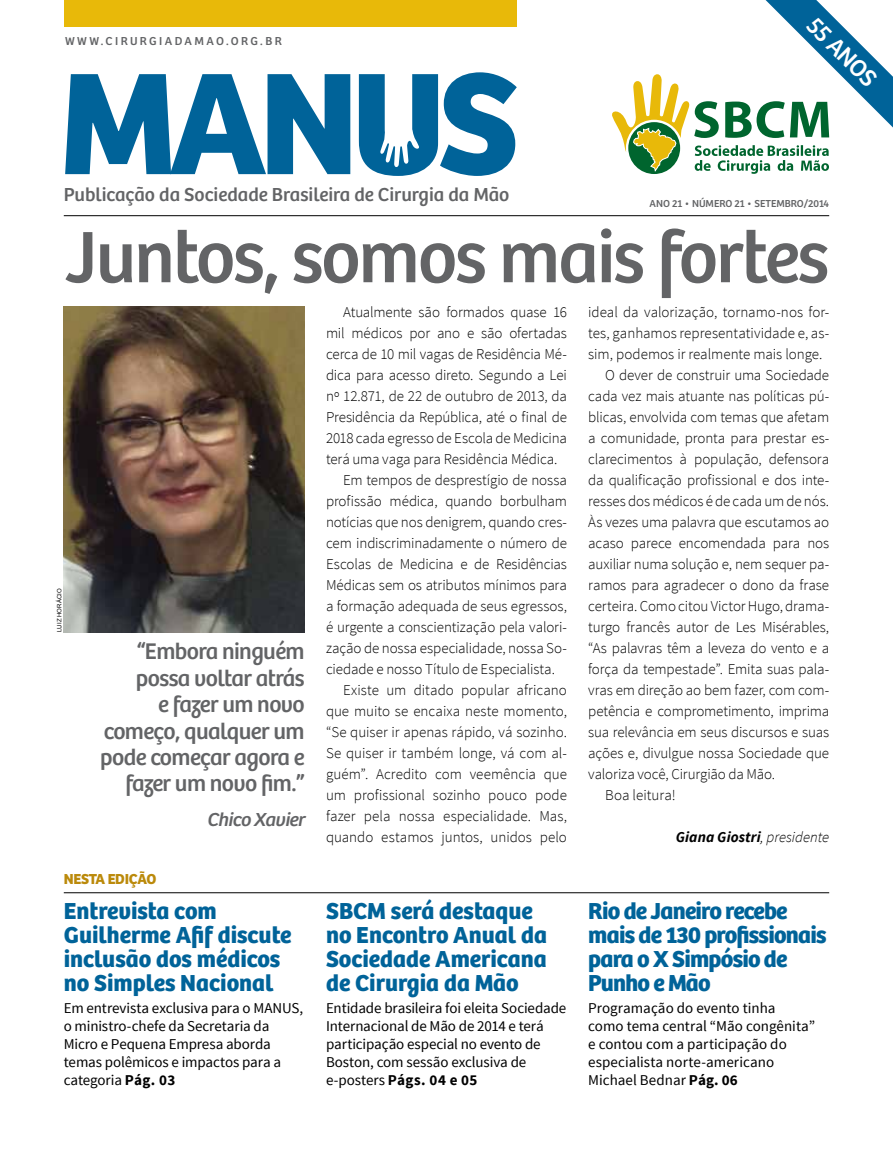
<style>
.page{position:relative;width:893px;height:1149px;background:#fff}
.page>*{position:absolute;margin:0;border:0;box-sizing:border-box;transform-origin:0 0}
.t1{font:75.3px "Bree";letter-spacing:-.025em;color:#636466}
.t2{font:24.75px "Bree";color:#fff}
.t3{font:700 24px/24px "Bree";color:#006399}
.t4{font:700 24px/24px "Bree";letter-spacing:-.03em;color:#006399}
.t5{font:23.4px/26.4px "Bree";letter-spacing:-.025em;color:#636466;text-align:right}
.t6{font:19.5px "Bree";color:#636466}
.t7{font:italic 19.5px "Bree";letter-spacing:-.025em;color:#636466}
.t8{font:300 15px "Source Sans Pro";letter-spacing:-.005em;color:#000}
.t9{font:15px/18px "Source Sans Pro";letter-spacing:-.005em;color:#000}
.t10{font:italic 700 15px "Source Sans Pro";letter-spacing:.01em;color:#000}
.t11{font:700 15px "Bree";letter-spacing:-.02em;color:#bb8a0b}
.t12{font:12px "Bree";letter-spacing:.2em;color:#636466}
.t13{font:10.5px "Bree";color:#636466}
.t14{font:6px "Arial";letter-spacing:.015em;color:#000}
.s1{font-weight:700}
.s2{font-weight:300}
</style>
<div class="page">
<div style="left:64px;top:0;width:452px;height:26px;background:#e8b909"></div>
<svg style="left:65px;top:74px;width:285px;height:100px"></svg>
<svg style="left:359px;top:72px;width:158px;height:104px"></svg>
<svg style="left:612px;top:0;width:281px;height:174px"></svg>
<hr style="left:64px;top:215px;width:765px;height:1px;background:#000">
<hr style="left:64px;top:892px;width:765px;height:1px;background:#000">
<img style="left:64px;top:306px;width:241px;height:326px">
<p class="t12" style="left:65px;top:34px;width:218px">WWW.CIRURGIADAMAO.ORG.BR</p>
<h2 class="t2" style="left:821px;top:11px;width:89px;rotate:45deg">55 ANOS</h2>
<h3 class="t6" style="left:64px;top:183px;width:447px">Publicação da Sociedade Brasileira de Cirurgia da Mão</h3>
<p class="t13" style="left:649px;top:198px;width:181px">ANO 21 • NÚMERO 21 • SETEMBRO/2014</p>
<h1 class="t1" style="left:65px;top:213px;width:766px">Juntos, somos mais fortes</h1>
<p class="t14" style="left:56px;top:631px;width:45px;rotate:-90deg">LUIZ HORÁCIO</p>
<h3 class="t5" style="left:100px;top:638px;width:206px">“Embora ninguém possa voltar atrás<br>e fazer um novo começo, qualquer um pode começar agora e fazer um novo fim.”</h3>
<h3 class="t7" style="left:207px;top:808px;width:99px">Chico Xavier</h3>
<p class="t11" style="left:64px;top:869px;width:94px">NESTA EDIÇÃO</p>
<h3 class="t3" style="left:64px;top:898px;width:229px">Entrevista com<br>Guilherme Afif discute inclusão dos médicos no Simples Nacional</h3>
<p class="t9" style="left:64px;top:998px;width:241px">Em entrevista exclusiva para o MANUS, o ministro-chefe da Secretaria da<br>Micro e Pequena Empresa aborda temas polêmicos e impactos para a categoria <span class="s1">Pág. 03</span></p>
<p class="t8" style="left:343px;top:302px;width:225px">Atualmente são formados quase 16</p>
<p class="t8" style="left:326px;top:323px;width:242px">mil médicos por ano e são ofertadas</p>
<p class="t8" style="left:326px;top:344px;width:242px">cerca de 10 mil vagas de Residência Mé-</p>
<p class="t8" style="left:326px;top:365px;width:242px">dica para acesso direto. Segundo a Lei</p>
<p class="t8" style="left:326px;top:386px;width:242px">nº 12.871, de 22 de outubro de 2013, da</p>
<p class="t8" style="left:326px;top:407px;width:242px">Presidência da República, até o final de</p>
<p class="t8" style="left:326px;top:428px;width:242px">2018 cada egresso de Escola de Medicina</p>
<p class="t8" style="left:326px;top:449px;width:233px">terá uma vaga para Residência Médica.</p>
<p class="t8" style="left:343px;top:470px;width:225px">Em tempos de desprestígio de nossa</p>
<p class="t8" style="left:326px;top:491px;width:242px">profissão médica, quando borbulham</p>
<p class="t8" style="left:326px;top:512px;width:242px">notícias que nos denigrem, quando cres-</p>
<p class="t8" style="left:326px;top:533px;width:242px">cem indiscriminadamente o número de</p>
<p class="t8" style="left:326px;top:554px;width:242px">Escolas de Medicina e de Residências</p>
<p class="t8" style="left:326px;top:575px;width:242px">Médicas sem os atributos mínimos para</p>
<p class="t8" style="left:326px;top:596px;width:242px">a formação adequada de seus egressos,</p>
<p class="t8" style="left:326px;top:617px;width:242px">é urgente a conscientização pela valori-</p>
<p class="t8" style="left:326px;top:638px;width:242px">zação de nossa especialidade, nossa So-</p>
<p class="t8" style="left:326px;top:659px;width:231px">ciedade e nosso Título de Especialista.</p>
<p class="t8" style="left:343px;top:680px;width:225px">Existe um ditado popular africano</p>
<p class="t8" style="left:326px;top:701px;width:242px">que muito se encaixa neste momento,</p>
<p class="t8" style="left:326px;top:722px;width:242px">“Se quiser ir apenas rápido, vá sozinho.</p>
<p class="t8" style="left:326px;top:743px;width:242px">Se quiser ir também longe, vá com al-</p>
<p class="t8" style="left:326px;top:764px;width:242px">guém”. Acredito com veemência que</p>
<p class="t8" style="left:326px;top:785px;width:242px">um profissional sozinho pouco pode</p>
<p class="t8" style="left:326px;top:806px;width:242px">fazer pela nossa especialidade. Mas,</p>
<p class="t8" style="left:326px;top:827px;width:242px">quando estamos juntos, unidos pelo</p>
<h3 class="t3" style="left:326px;top:898px;width:222px">SBCM será destaque no Encontro Anual da<br>Sociedade Americana de Cirurgia da Mão</h3>
<p class="t9" style="left:326px;top:998px;width:242px">Entidade brasileira foi eleita Sociedade Internacional de Mão de 2014 e terá participação especial no evento de Boston, com sessão exclusiva de e-posters <span class="s1">Págs. 04 e 05</span></p>
<p class="t8" style="left:588px;top:302px;width:242px">ideal da valorização, tornamo-nos for-</p>
<p class="t8" style="left:588px;top:323px;width:242px">tes, ganhamos representatividade e, as-</p>
<p class="t8" style="left:588px;top:344px;width:236px">sim, podemos ir realmente mais longe.</p>
<p class="t8" style="left:605px;top:365px;width:225px">O dever de construir uma Sociedade</p>
<p class="t8" style="left:588px;top:386px;width:242px">cada vez mais atuante nas políticas pú-</p>
<p class="t8" style="left:588px;top:407px;width:242px">blicas, envolvida com temas que afetam</p>
<p class="t8" style="left:588px;top:428px;width:242px">a comunidade, pronta para prestar es-</p>
<p class="t8" style="left:588px;top:449px;width:242px">clarecimentos à população, defensora</p>
<p class="t8" style="left:588px;top:470px;width:242px">da qualificação profissional e dos inte-</p>
<p class="t8" style="left:588px;top:491px;width:242px">resses dos médicos é de cada um de nós.</p>
<p class="t8" style="left:588px;top:512px;width:242px">Às vezes uma palavra que escutamos ao</p>
<p class="t8" style="left:588px;top:533px;width:242px">acaso parece encomendada para nos</p>
<p class="t8" style="left:588px;top:554px;width:242px">auxiliar numa solução e, nem sequer pa-</p>
<p class="t8" style="left:588px;top:575px;width:242px">ramos para agradecer o dono da frase</p>
<p class="t8" style="left:588px;top:596px;width:242px">certeira. Como citou Victor Hugo, drama-</p>
<p class="t8" style="left:588px;top:617px;width:242px">turgo francês autor de Les Misérables,</p>
<p class="t8" style="left:588px;top:638px;width:242px">“As palavras têm a leveza do vento e a</p>
<p class="t8" style="left:588px;top:659px;width:242px">força da tempestade”. Emita suas pala-</p>
<p class="t8" style="left:588px;top:680px;width:242px">vras em direção ao bem fazer, com com-</p>
<p class="t8" style="left:588px;top:701px;width:242px">petência e comprometimento, imprima</p>
<p class="t8" style="left:588px;top:722px;width:242px">sua relevância em seus discursos e suas</p>
<p class="t8" style="left:588px;top:743px;width:242px">ações e, divulgue nossa Sociedade que</p>
<p class="t8" style="left:588px;top:764px;width:189px">valoriza você, Cirurgião da Mão.</p>
<p class="t8" style="left:605px;top:785px;width:72px">Boa leitura!</p>
<p class="t10" style="left:676px;top:827px;width:155px">Giana Giostri<span class="s2">, presidente</span></p>
<h3 class="t4" style="left:588px;top:898px;width:240px">Rio de Janeiro recebe mais de 130 profissionais para o X Simpósio de<br>Punho e Mão</h3>
<p class="t9" style="left:588px;top:998px;width:228px">Programação do evento tinha<br>como tema central “Mão congênita” e contou com a participação do especialista norte-americano<br>Michael Bednar <span class="s1">Pág. 06</span></p>
</div>
